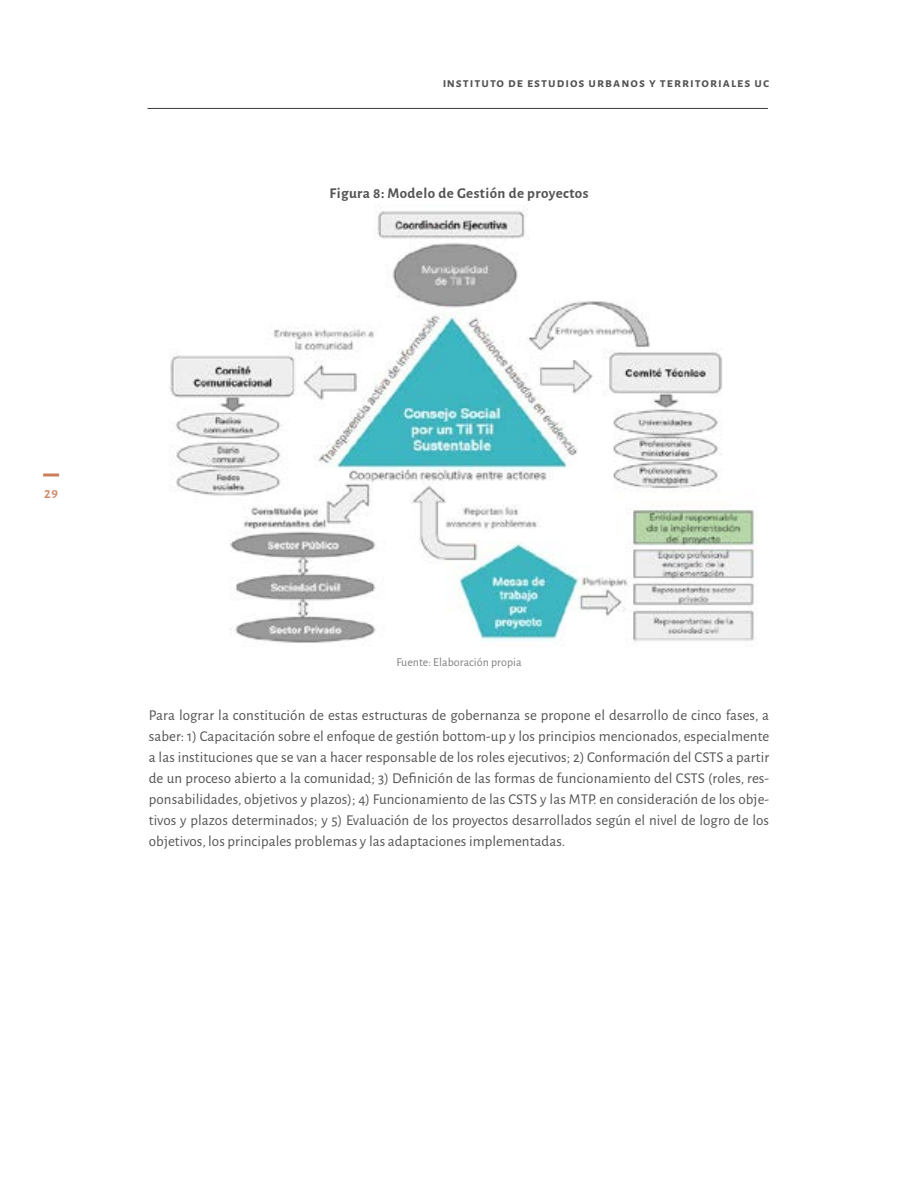
<style>
.page{position:relative;width:918px;height:1188px;background:#fff}
.page>*{position:absolute;margin:0;border:0;box-sizing:border-box;transform-origin:0 0}
.t1{font:15px/21px "Alegreya Sans";letter-spacing:.005em;color:#555454;text-align:justify}
.t2{font:700 15px "Alegreya Sans";letter-spacing:.03em;color:#555454}
.t3{font:700 13.5px "Alegreya Sans";letter-spacing:.075em;color:#555454}
.t4{font:700 13.5px "Alegreya Sans";color:#d18c6d}
.t5{font:12px "Alegreya Sans";letter-spacing:.005em;color:#818080}
</style>
<div class="page">
<div style="left:43px;top:473px;width:16px;height:3px;border:2px solid #cc7f5d"></div>
<hr style="left:148px;top:108px;width:620px;height:1px;background:#3c3c3b">
<img style="left:170px;top:206px;width:585px;height:438px">
<p class="t3" style="left:442px;top:73px;width:329px">instituto de estudios urbanos y territoriales uc</p>
<p class="t2" style="left:329px;top:182px;width:261px">Figura 8: Modelo de Gestión de proyectos</p>
<p class="t4" style="left:44px;top:484px;width:15px">29</p>
<p class="t5" style="left:396px;top:654px;width:127px">Fuente: Elaboración propia</p>
<p class="t1" style="left:149px;top:704px;width:622px">Para lograr la constitución de estas estructuras de gobernanza se propone el desarrollo de cinco fases, a saber: 1) Capacitación sobre el enfoque de gestión bottom-up y los principios mencionados, especialmente a las instituciones que se van a hacer responsable de los roles ejecutivos; 2) Conformación del CSTS a partir de un proceso abierto a la comunidad; 3) Definición de las formas de funcionamiento del CSTS (roles, res&shy;ponsabilidades, objetivos y plazos); 4) Funcionamiento de las CSTS y las MTP. en consideración de los obje&shy;tivos y plazos determinados; y 5) Evaluación de los proyectos desarrollados según el nivel de logro de los objetivos, los principales problemas y las adaptaciones implementadas.</p>
</div>
